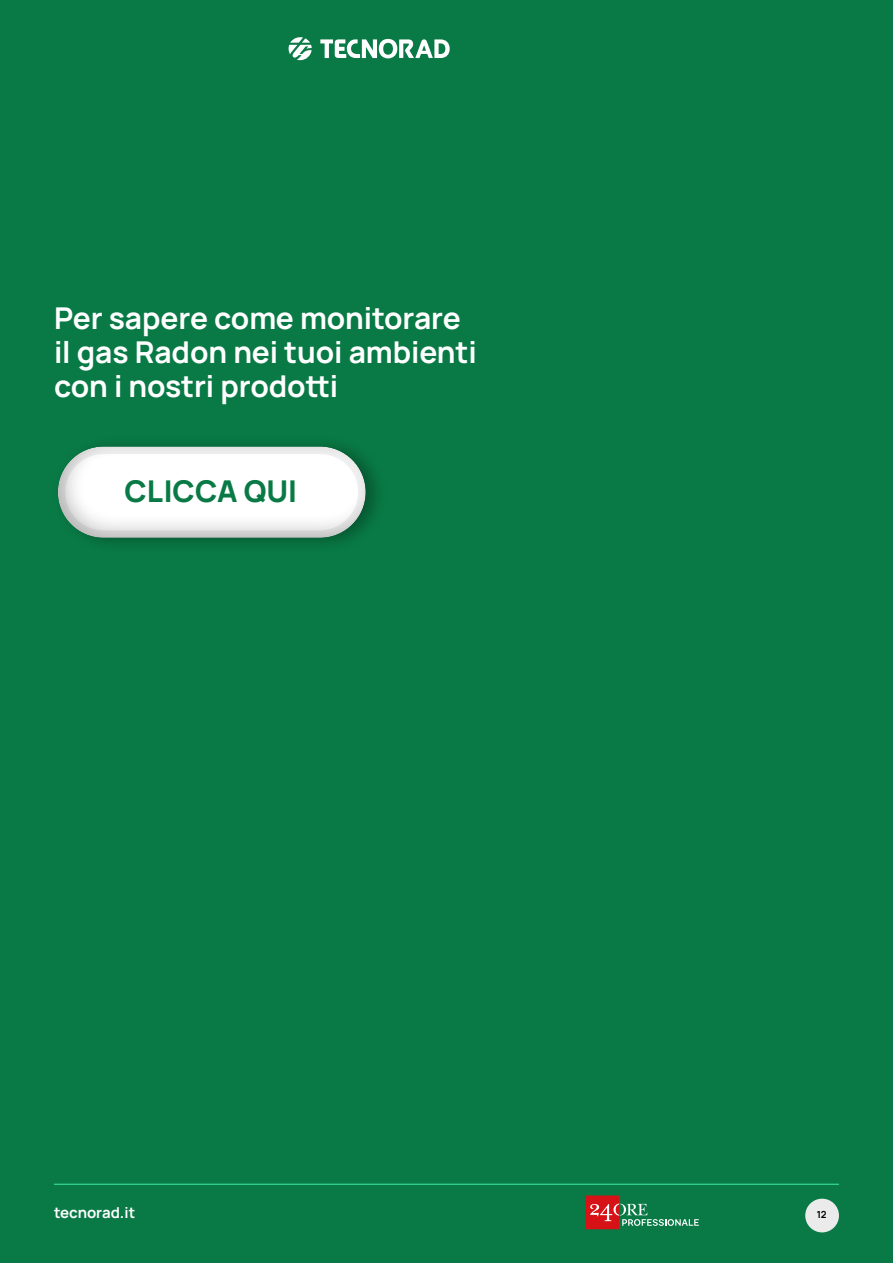
<style>
.page{position:relative;width:893px;height:1263px;background:#097a45}
.page>*{position:absolute;margin:0;border:0;box-sizing:border-box;transform-origin:0 0}
.t1{font:700 30px/33.8px "Manrope";letter-spacing:-.005em;color:#fff}
.t2{font:800 30px "Manrope";letter-spacing:-.005em;color:#097a45}
.t3{font:700 15px "Manrope";color:#fff}
.t4{font:700 9.75px "Manrope";color:#000}
</style>
<div class="page">
<div style="left:805px;top:1199px;width:34px;height:33px;background:#ebebeb;border-radius:50%"></div>
<svg style="left:320px;top:39px;width:130px;height:19px"></svg>
<svg style="left:289px;top:36px;width:23px;height:24px"></svg>
<hr style="left:54px;top:1184px;width:785px;height:1px;background:#3fec9f">
<svg style="left:586px;top:1195px;width:113px;height:34px;background:#5a6f4f"></svg>
<div style="left:52px;top:434px;width:336px;height:120px;background:#087944"></div>
<div style="left:44px;top:436px;width:336px;height:110px;background:#000;opacity:.25"></div>
<p class="t1" style="left:54px;top:300px;width:424px">Per sapere come monitorare il gas Radon nei tuoi ambienti con i nostri prodotti</p>
<p class="t2" style="left:125px;top:470px;width:174px">CLICCA QUI</p>
<p class="t3" style="left:54px;top:1202px;width:83px">tecnorad.it</p>
<p class="t4" style="left:817px;top:1207px;width:12px">12</p>
</div>
